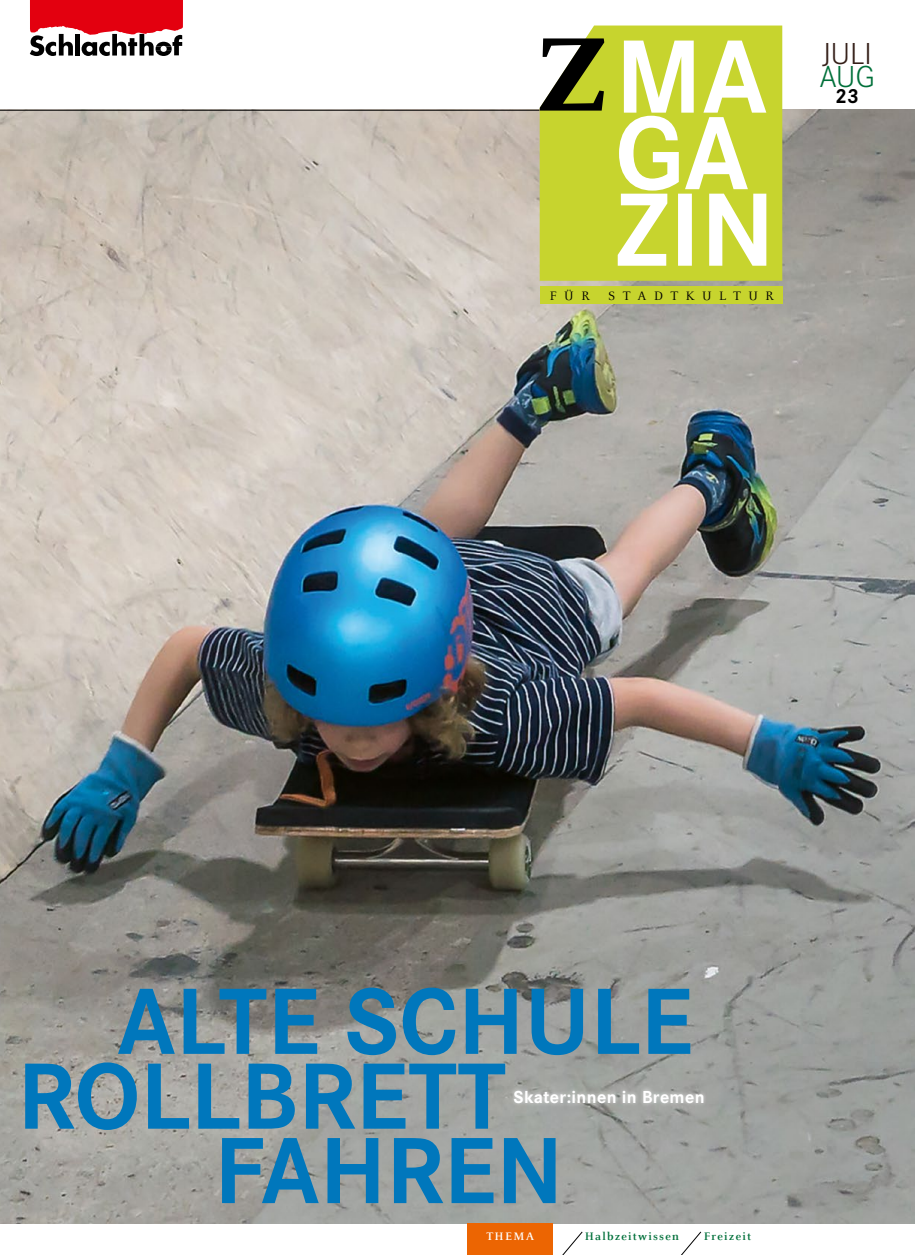
<style>
.page{position:relative;width:915px;height:1255px;background:#fff}
.page>*{position:absolute;margin:0;border:0;box-sizing:border-box;transform-origin:0 0}
.t1{font:700 97.5px/149.1px "Corporate S";color:#0077bc;text-align:center}
.t2{font:300 31.5px "Corporate S";color:#341f18}
.t3{font:300 31.5px "Corporate S";color:#00703a}
.t4{font:700 21px "Corporate S";color:#000}
.t5{font:700 18px "Corporate S";letter-spacing:.02em;color:#fff}
.t6{font:13.5px "Celeste";letter-spacing:.55em;color:#000}
.t7{font:700 12px "Celeste";letter-spacing:.1em;color:#00703a}
.t8{font:700 12px "Celeste";letter-spacing:.1em;color:#fff}
</style>
<div class="page">
<img style="left:0;top:109px;width:914px;height:1113px">
<hr style="left:0;top:110px;width:539px;height:1px;background:#000">
<div style="left:539px;top:26px;width:243px;height:255px;background:#c7d42e"></div>
<svg style="left:539px;top:38px;width:65px;height:73px"></svg>
<svg style="left:617px;top:41px;width:149px;height:225px"></svg>
<div style="left:540px;top:286px;width:242px;height:17px;background:#c7d42e"></div>
<div style="left:467px;top:1222px;width:85px;height:32px;background:#ec6502"></div>
<svg style="left:552px;top:1230px;width:31px;height:24px"></svg>
<svg style="left:681px;top:1231px;width:20px;height:23px"></svg>
<svg style="left:30px;top:0;width:153px;height:56px"></svg>
<div style="left:509px;top:1085px;width:198px;height:22px;background:#fff;opacity:.7"></div>
<p class="t2" style="left:822px;top:36px;width:51px">JULI</p>
<p class="t3" style="left:819px;top:59px;width:57px">AUG</p>
<p class="t4" style="left:834px;top:84px;width:25px">23</p>
<p class="t6" style="left:549px;top:288px;width:42px">FÜR</p>
<p class="t6" style="left:608px;top:288px;width:167px">STADTKULTUR</p>
<p class="t1" style="left:117px;top:948px;width:577px">ALTE SCHULE<br>FAHREN</p>
<p class="t1" style="left:17px;top:1023px;width:490px">ROLLBRETT</p>
<p class="t5" style="left:513px;top:1086px;width:192px">Skater:innen in Bremen</p>
<p class="t8" style="left:486px;top:1230px;width:49px">THEMA</p>
<p class="t7" style="left:584px;top:1230px;width:96px">Halbzeitwissen</p>
<p class="t7" style="left:703px;top:1230px;width:49px">Freizeit</p>
</div>
